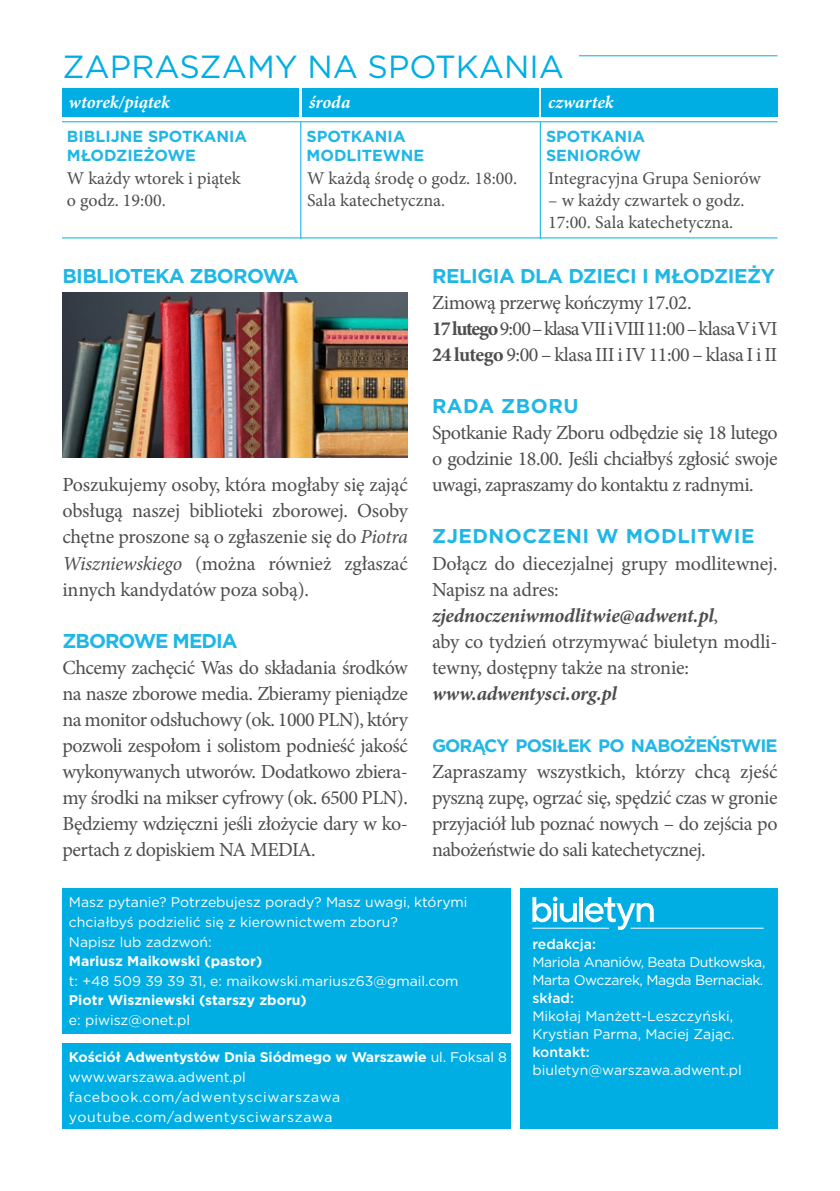
<style>
.page{position:relative;width:840px;height:1191px;background:#fff}
.page>*{position:absolute;margin:0;border:0;box-sizing:border-box;transform-origin:0 0}
.t1{font:32px "Gotham";color:#00aee3}
.t2{font:20px/26px "Minion Pro";letter-spacing:-.02em;color:#4d4d4f;text-align:justify}
.t3{font:700 20px "Gotham";letter-spacing:-.02em;color:#20b7e7}
.t4{font:700 20px "Gotham";letter-spacing:.025em;color:#20b7e7}
.t5{font:italic 700 20px "Minion Pro";letter-spacing:-.005em;color:#4d4d4f}
.t6{font:700 20px "Gotham";letter-spacing:-.05em;color:#20b7e7}
.t7{font:18px/21.6px "Minion Pro";color:#4d4d4f}
.t8{font:700 18px "Gotham";letter-spacing:-.05em;color:#20b7e7}
.t9{font:italic 700 18px "Minion Pro";letter-spacing:-.005em;color:#fff}
.t10{font:700 16px/19.2px "Gotham";color:#20b7e7}
.t11{font:14px/19.6px "Gotham";color:#fff}
.t12{font:14px/20px "Gotham";letter-spacing:.05em;color:#fff}
.t13{font:14px/18px "Gotham";letter-spacing:-.03em;color:#fff}
.t14{font:700 14px "Gotham";color:#fff}
.t15{font:500 14px "Gotham";color:#fff}
.s1{font-style:italic}
.s2{font-weight:700}
.s3{font-weight:700;font-style:italic}
</style>
<div class="page">
<hr style="left:578px;top:55px;width:199px;height:1px;background:#00aee3">
<div style="left:519px;top:888px;width:258px;height:240px;background:#00aee3"></div>
<div style="left:62px;top:1043px;width:448px;height:85px;background:#00aee3"></div>
<div style="left:62px;top:888px;width:448px;height:146px;background:#00aee3"></div>
<svg style="left:532px;top:896px;width:44px;height:26px"></svg>
<hr style="left:579px;top:897px;width:3px;height:25px;background:#fff">
<svg style="left:584px;top:897px;width:69px;height:33px"></svg>
<hr style="left:532px;top:927px;width:76px;height:1px;background:#fff">
<hr style="left:630px;top:927px;width:133px;height:1px;background:#fff">
<hr style="left:62px;top:121px;width:715px;height:1px;background:#00aee3">
<hr style="left:62px;top:237px;width:715px;height:1px;background:#00aee3">
<hr style="left:300px;top:122px;width:1px;height:116px;background:#00aee3">
<hr style="left:539px;top:122px;width:1px;height:116px;background:#00aee3">
<div style="left:62px;top:88px;width:237px;height:29px;background:#00aee3"></div>
<div style="left:301px;top:88px;width:237px;height:29px;background:#00aee3"></div>
<div style="left:541px;top:88px;width:236px;height:29px;background:#00aee3"></div>
<img style="left:62px;top:292px;width:346px;height:166px">
<h1 class="t1" style="left:62px;top:46px;width:503px">ZAPRASZAMY NA SPOTKANIA</h1>
<p class="t9" style="left:68px;top:89px;width:103px">wtorek/piątek</p>
<p class="t9" style="left:309px;top:89px;width:42px">środa</p>
<p class="t9" style="left:548px;top:89px;width:67px">czwartek</p>
<p class="t10" style="left:67px;top:126px;width:182px">BIBLIJNE SPOTKANIA<br>MŁODZIEŻOWE</p>
<p class="t10" style="left:545px;top:126px;width:101px">SPOTKANIA<br>SENIORÓW</p>
<p class="t7" style="left:307px;top:168px;width:212px">W każdą środę o godz. 18:00.<br>Sala katechetyczna.</p>
<p class="t10" style="left:306px;top:126px;width:119px">SPOTKANIA<br>MODLITEWNE</p>
<p class="t7" style="left:67px;top:168px;width:175px">W każdy wtorek i piątek o godz. 19:00.</p>
<p class="t7" style="left:548px;top:168px;width:214px">Integracyjna Grupa Seniorów</p>
<p class="t7" style="left:548px;top:190px;width:198px">– w każdy czwartek o godz.<br>17:00. Sala katechetyczna.</p>
<p class="t3" style="left:62px;top:263px;width:237px">BIBLIOTEKA ZBOROWA</p>
<p class="t2" style="left:62px;top:472px;width:347px">Poszukujemy osoby, która mogłaby się zająć obsługą naszej biblioteki zborowej. Osoby chętne proszone są o zgłaszenie się do <span class="s1">Piotra Wiszniewskiego</span> (można również zgłaszać innych kandydatów poza sobą).</p>
<p class="t6" style="left:62px;top:627px;width:177px">ZBOROWE MEDIA</p>
<p class="t2" style="left:62px;top:654px;width:347px">Chcemy zachęcić Was do składania środków na nasze zborowe media. Zbieramy pieniądze na monitor odsłuchowy (ok. 1000 PLN), który pozwoli zespołom i solistom podnieść jakość wykonywanych utworów. Dodatkowo zbiera&shy;my środki na mikser cyfrowy (ok. 6500 PLN).<br>Będziemy wdzięczni jeśli złożycie dary w ko&shy;pertach z dopiskiem NA MEDIA.</p>
<p class="t3" style="left:432px;top:263px;width:344px">RELIGIA DLA DZIECI I MŁODZIEŻY</p>
<p class="t2" style="left:432px;top:290px;width:347px;text-align:left">Zimową przerwę kończymy 17.02.<br><span class="s2">17 lutego</span> 9:00 – klasa VII i VIII 11:00 – klasa V i VI<br><span class="s2">24 lutego</span> 9:00 – klasa III i IV 11:00 – klasa I i II</p>
<p class="t4" style="left:432px;top:393px;width:148px">RADA ZBORU</p>
<p class="t2" style="left:432px;top:420px;width:347px">Spotkanie Rady Zboru odbędzie się 18 lutego o godzinie 18.00. Jeśli chciałbyś zgłosić swoje uwagi, zapraszamy do kontaktu z radnymi.</p>
<p class="t4" style="left:432px;top:523px;width:324px">ZJEDNOCZENI W MODLITWIE</p>
<p class="t2" style="left:432px;top:550px;width:347px;text-align:left">Dołącz do diecezjalnej grupy modlitewnej.<br>Napisz na adres: <span class="s3">zjednoczeniwmodlitwie@adwent.pl</span>,<br>aby co tydzień otrzymywać biuletyn modli&shy;tewny, dostępny także na stronie:</p>
<p class="t5" style="left:432px;top:679px;width:186px">www.adwentysci.org.pl</p>
<p class="t8" style="left:432px;top:733px;width:347px">GORĄCY POSIŁEK PO NABOŻEŃSTWIE</p>
<p class="t2" style="left:432px;top:758px;width:347px">Zapraszamy wszystkich, którzy chcą zjeść pyszną zupę, ogrzać się, spędzić czas w gronie przyjaciół lub poznać nowych – do zejścia po nabożeństwie do sali katechetycznej.</p>
<p class="t11" style="left:69px;top:892px;width:400px">Masz pytanie? Potrzebujesz porady? Masz uwagi, którymi chciałbyś podzielić się z kierownictwem zboru?<br>Napisz lub zadzwoń:</p>
<p class="t14" style="left:69px;top:952px;width:195px">Mariusz Maikowski (pastor)</p>
<p class="t11" style="left:69px;top:970px;width:391px">t: +48 509 39 39 31, e: maikowski.mariusz63@gmail.com</p>
<p class="t14" style="left:69px;top:991px;width:239px">Piotr Wiszniewski (starszy zboru)</p>
<p class="t11" style="left:69px;top:1009px;width:123px">e: piwisz@onet.pl</p>
<p class="t12" style="left:69px;top:1046px;width:439px"><span class="s2">Kościół Adwentystów Dnia Siódmego w Warszawie</span> ul. Foksal 8 www.warszawa.adwent.pl facebook.com/adwentysciwarszawa youtube.com/adwentysciwarszawa</p>
<p class="t15" style="left:532px;top:935px;width:65px">redakcja:</p>
<p class="t13" style="left:532px;top:952px;width:234px">Mariola Ananiów, Beata Dutkowska,<br>Marta Owczarek, Magda Bernaciak.</p>
<p class="t15" style="left:532px;top:989px;width:43px">skład:</p>
<p class="t11" style="left:532px;top:1006px;width:203px;line-height:18px">Mikołaj Manżett-Leszczyński,<br>Krystian Parma, Maciej Zając.</p>
<p class="t15" style="left:532px;top:1043px;width:59px">kontakt:</p>
<p class="t11" style="left:532px;top:1060px;width:211px">biuletyn@warszawa.adwent.pl</p>
</div>
